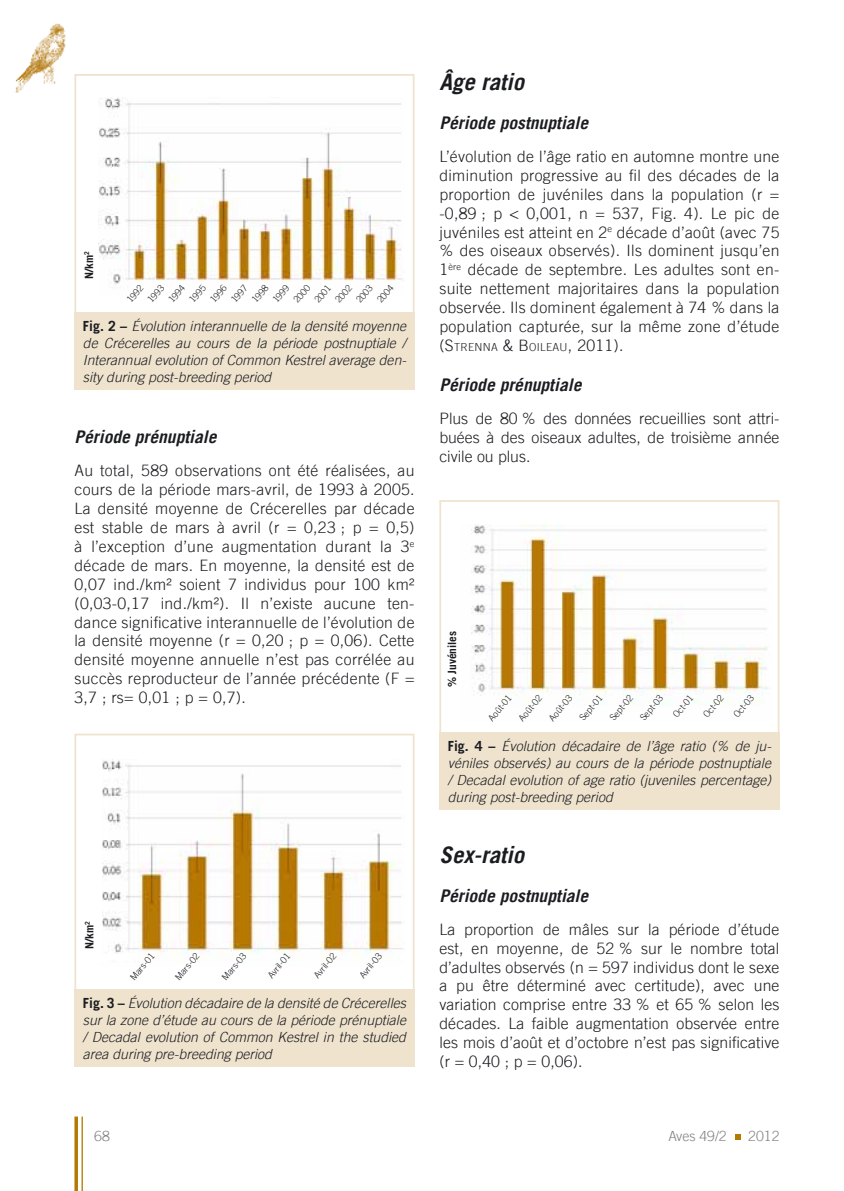
<style>
.page{position:relative;width:844px;height:1191px;background:#fff}
.page>*{position:absolute;margin:0;border:0;box-sizing:border-box;transform-origin:0 0}
.t1{font:italic 700 22.75px "Trade Gothic";color:#1b1c20}
.t2{font:italic 700 17.5px "Trade Gothic";color:#1b1c20}
.t3{font:300 15.75px/18.9px "Trade Gothic";letter-spacing:.015em;color:#1b1c20;text-align:justify}
.t4{font:italic 300 14px/16.8px "Trade Gothic";color:#1b1c20;text-align:justify}
.t5{font:300 14px "Trade Gothic";color:#818084}
.t6{font:700 11.38px "Trade Gothic";color:#1b1c20}
.t7{font:300 11.03px "Trade Gothic";letter-spacing:.03em;color:#1b1c20}
.t8{font:300 9.1px "Trade Gothic";color:#1b1c20}
.s1{font-weight:700;font-style:normal}
.s2{font-size:15.75px}
</style>
<div class="page">
<svg style="left:735px;top:1134px;width:5px;height:5px"></svg>
<svg style="left:74px;top:1116px;width:4px;height:75px"></svg>
<hr style="left:81px;top:1116px;width:2px;height:75px;background:#b47900">
<img style="left:15px;top:23px;width:51px;height:70px">
<img style="left:102px;top:759px;width:300px;height:203px">
<div style="left:74px;top:733px;width:340px;height:261px;border:2px solid #efe3ce"></div>
<div style="left:74px;top:989px;width:340px;height:78px;background:#efe3ce"></div>
<div style="left:94px;top:954px;width:43px;height:6px;background:#fff"></div>
<div style="left:400px;top:954px;width:11px;height:6px;background:#fff"></div>
<img style="left:471px;top:524px;width:297px;height:181px">
<div style="left:439px;top:500px;width:340px;height:249px;border:2px solid #efe3ce"></div>
<div style="left:439px;top:732px;width:340px;height:78px;background:#efe3ce"></div>
<img style="left:98px;top:98px;width:304px;height:186px">
<div style="left:74px;top:74px;width:340px;height:249px;border:2px solid #efe3ce"></div>
<div style="left:74px;top:313px;width:340px;height:77px;background:#efe3ce"></div>
<p class="t6" style="left:82px;top:279px;width:29px;rotate:-90deg">N/km<sup>2</sup></p>
<p class="t8" style="left:124px;top:298px;width:22px;rotate:-50deg">1992</p>
<p class="t8" style="left:145px;top:298px;width:22px;rotate:-50deg">1993</p>
<p class="t8" style="left:166px;top:298px;width:22px;rotate:-50deg">1994</p>
<p class="t8" style="left:187px;top:298px;width:22px;rotate:-50deg">1995</p>
<p class="t8" style="left:208px;top:298px;width:22px;rotate:-50deg">1996</p>
<p class="t8" style="left:229px;top:298px;width:22px;rotate:-50deg">1997</p>
<p class="t8" style="left:249px;top:298px;width:22px;rotate:-50deg">1998</p>
<p class="t8" style="left:270px;top:298px;width:22px;rotate:-50deg">1999</p>
<p class="t8" style="left:291px;top:298px;width:22px;rotate:-50deg">2000</p>
<p class="t8" style="left:312px;top:298px;width:22px;rotate:-50deg">2001</p>
<p class="t8" style="left:333px;top:298px;width:22px;rotate:-50deg">2002</p>
<p class="t8" style="left:354px;top:298px;width:22px;rotate:-50deg">2003</p>
<p class="t8" style="left:374px;top:298px;width:22px;rotate:-50deg">2004</p>
<p class="t4" style="left:83px;top:318px;width:325px"><span class="s1">Fig. 2 –</span> Évolution interannuelle de la densité moyenne de Crécerelles au cours de la période postnuptiale / Interannual evolution of Common Kestrel average den&shy;sity during post-breeding period</p>
<p class="t2" style="left:74px;top:426px;width:143px">Période prénuptiale</p>
<p class="t3" style="left:74px;top:461px;width:341px">Au total, 589 observations ont été réalisées, au cours de la période mars-avril, de 1993 à 2005.<br>La densité moyenne de Crécerelles par décade est stable de mars à avril (r = 0,23 ; p = 0,5) à l’exception d’une augmentation durant la 3<sup>e </sup>décade de mars. En moyenne, la densité est de 0,07 ind./km² soient 7 individus pour 100 km² (0,03-0,17 ind./km²). Il n’existe aucune ten&shy;dance significative interannuelle de l’évolution de la densité moyenne (r = 0,20 ; p = 0,06). Cette densité moyenne annuelle n’est pas corrélée au succès reproducteur de l’année précédente (F = 3,7 ; rs= 0,01 ; p = 0,7).</p>
<p class="t6" style="left:82px;top:949px;width:29px;rotate:-90deg">N/km<sup>2</sup></p>
<p class="t8" style="left:128px;top:975px;width:34px;rotate:-50deg">Mars-01</p>
<p class="t8" style="left:173px;top:975px;width:34px;rotate:-50deg">Mars-02</p>
<p class="t8" style="left:220px;top:975px;width:34px;rotate:-50deg">Mars-03</p>
<p class="t8" style="left:265px;top:973px;width:31px;rotate:-50deg">Avril-01</p>
<p class="t8" style="left:311px;top:973px;width:31px;rotate:-50deg">Avril-02</p>
<p class="t8" style="left:357px;top:973px;width:31px;rotate:-50deg">Avril-03</p>
<p class="t4" style="left:83px;top:994px;width:324px"><span class="s1">Fig. 3 –</span> Évolution décadaire de la densité de Crécerelles sur la zone d’étude au cours de la période prénuptiale / Decadal evolution of Common Kestrel in the studied area during pre-breeding period</p>
<h1 class="t1" style="left:439px;top:68px;width:86px">Âge ratio</h1>
<p class="t2" style="left:439px;top:112px;width:150px">Période postnuptiale</p>
<p class="t3" style="left:439px;top:147px;width:341px">L’évolution de l’âge ratio en automne montre une diminution progressive au fil des décades de la proportion de juvéniles dans la population (r = -0,89 ; p &lt; 0,001, n = 537, Fig. 4). Le pic de juvéniles est atteint en 2<sup>e</sup> décade d’août (avec 75 % des oiseaux observés). Ils dominent jusqu’en 1<sup>ère</sup> décade de septembre. Les adultes sont en&shy;suite nettement majoritaires dans la population observée. Ils dominent également à 74 % dans la population capturée, sur la même zone d’étude</p>
<p class="t7" style="left:439px;top:340px;width:186px"><span class="s2">(</span><span class="s2">S</span>TRENNA <span class="s2">&amp; B</span>OILEAU<span class="s2">, 2011).</span></p>
<p class="t2" style="left:439px;top:374px;width:143px">Période prénuptiale</p>
<p class="t3" style="left:439px;top:409px;width:341px">Plus de 80 % des données recueillies sont attri&shy;buées à des oiseaux adultes, de troisième année civile ou plus.</p>
<p class="t6" style="left:445px;top:687px;width:58px;rotate:-90deg">% Juvéniles</p>
<p class="t8" style="left:486px;top:716px;width:32px;rotate:-50deg">Août-01</p>
<p class="t8" style="left:516px;top:716px;width:32px;rotate:-50deg">Août-02</p>
<p class="t8" style="left:546px;top:716px;width:32px;rotate:-50deg">Août-03</p>
<p class="t8" style="left:577px;top:716px;width:32px;rotate:-50deg">Sept-01</p>
<p class="t8" style="left:607px;top:716px;width:32px;rotate:-50deg">Sept-02</p>
<p class="t8" style="left:637px;top:716px;width:32px;rotate:-50deg">Sept-03</p>
<p class="t8" style="left:670px;top:712px;width:28px;rotate:-50deg">Oct-01</p>
<p class="t8" style="left:700px;top:712px;width:28px;rotate:-50deg">Oct-02</p>
<p class="t8" style="left:731px;top:712px;width:28px;rotate:-50deg">Oct-03</p>
<p class="t4" style="left:447px;top:737px;width:325px"><span class="s1">Fig. 4 –</span> Évolution décadaire de l’âge ratio (% de ju&shy;véniles observés) au cours de la période postnuptiale / Decadal evolution of age ratio (juveniles percentage) during post-breeding period</p>
<h1 class="t1" style="left:439px;top:841px;width:86px">Sex-ratio</h1>
<p class="t2" style="left:439px;top:884px;width:150px">Période postnuptiale</p>
<p class="t3" style="left:439px;top:919px;width:341px">La proportion de mâles sur la période d’étude est, en moyenne, de 52 % sur le nombre total d’adultes observés (n = 597 individus dont le sexe a pu être déterminé avec certitude), avec une variation comprise entre 33 % et 65 % selon les décades. La faible augmentation observée entre les mois d’août et d’octobre n’est pas significative (r = 0,40 ; p = 0,06).</p>
<p class="t5" style="left:94px;top:1128px;width:17px">68</p>
<p class="t5" style="left:668px;top:1128px;width:60px">Aves 49/2</p>
<p class="t5" style="left:748px;top:1128px;width:33px">2012</p>
</div>
